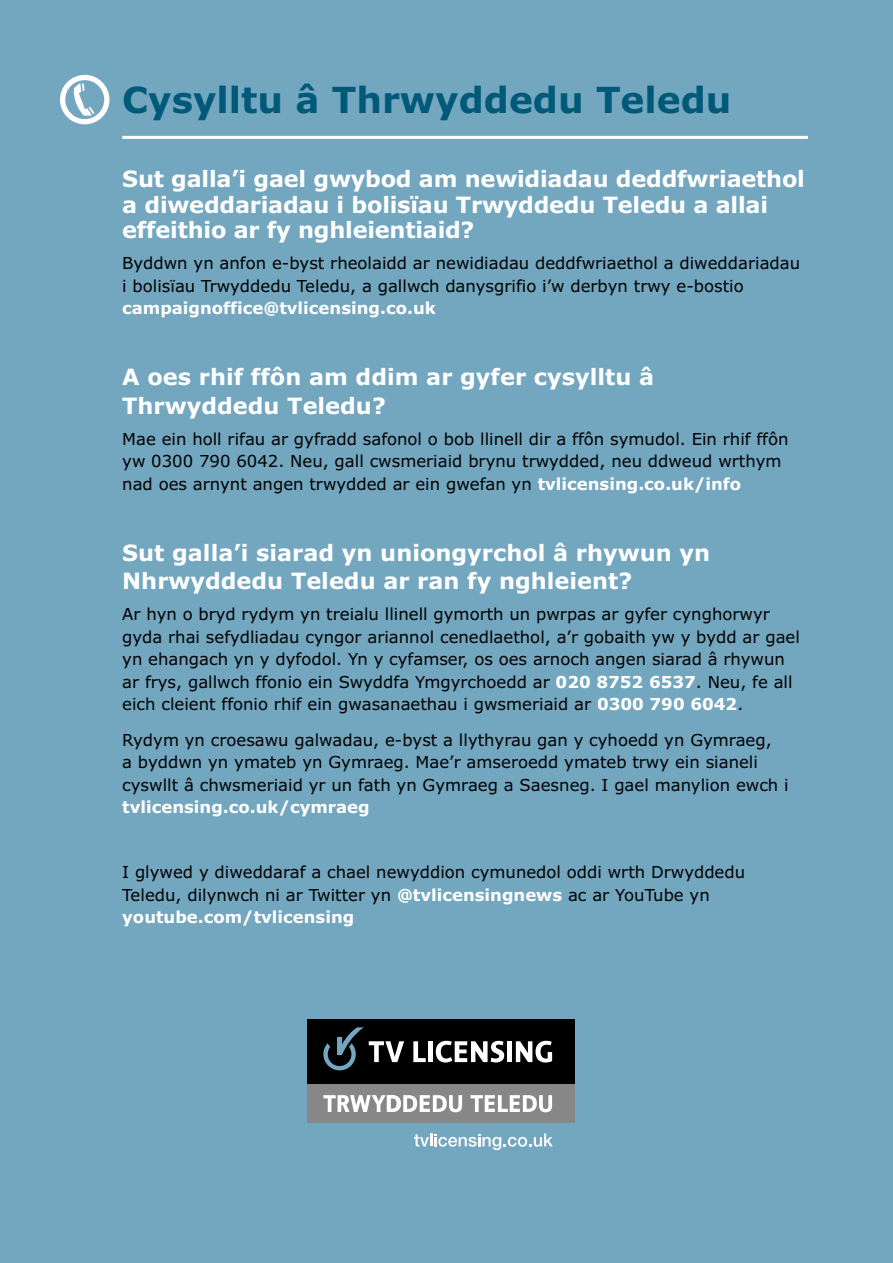
<style>
.page{position:relative;width:893px;height:1263px;background:#73a6bf}
.page>*{position:absolute;margin:0;border:0;box-sizing:border-box;transform-origin:0 0}
.t1{font:700 36px "Verdana";color:#005979}
.t2{font:700 22.5px/25.5px "Verdana";letter-spacing:-.01em;color:#fff}
.t3{font:16.5px/22.5px "Verdana";color:#000}
.t4{font:700 16.5px "Verdana";color:#fff}
.s1{font-weight:700;color:#fff}
</style>
<div class="page">
<svg style="left:60px;top:75px;width:49px;height:49px"></svg>
<hr style="left:122px;top:136px;width:686px;height:3px;background:#fff">
<div style="left:307px;top:1019px;width:267px;height:65px;background:#000"></div>
<svg style="left:323px;top:1027px;width:81px;height:43px"></svg>
<svg style="left:413px;top:1041px;width:13px;height:21px"></svg>
<div style="left:428px;top:1041px;width:5px;height:21px;background:#fff"></div>
<div style="left:507px;top:1041px;width:5px;height:21px;background:#fff"></div>
<svg style="left:436px;top:1041px;width:68px;height:21px"></svg>
<svg style="left:516px;top:1041px;width:36px;height:21px"></svg>
<svg style="left:414px;top:1133px;width:139px;height:17px"></svg>
<div style="left:307px;top:1084px;width:267px;height:39px;background:#878787"></div>
<svg style="left:471px;top:1095px;width:81px;height:17px"></svg>
<svg style="left:323px;top:1095px;width:139px;height:17px"></svg>
<h1 class="t1" style="left:122px;top:76px;width:611px">Cysylltu â Thrwyddedu Teledu</h1>
<h2 class="t2" style="left:122px;top:167px;width:684px">Sut galla’i gael gwybod am newidiadau deddfwriaethol a diweddariadau i bolisïau Trwyddedu Teledu a allai effeithio ar fy nghleientiaid?</h2>
<p class="t3" style="left:122px;top:252px;width:679px">Byddwn yn anfon e-byst rheolaidd ar newidiadau deddfwriaethol a diweddariadau i bolisïau Trwyddedu Teledu, a gallwch danysgrifio i’w derbyn trwy e-bostio</p>
<p class="t4" style="left:122px;top:298px;width:315px">campaignoffice@tvlicensing.co.uk</p>
<h2 class="t2" style="left:122px;top:363px;width:533px;line-height:28.5px">A oes rhif ffôn am ddim ar gyfer cysylltu â<br>Thrwyddedu Teledu?</h2>
<p class="t3" style="left:122px;top:428px;width:668px">Mae ein holl rifau ar gyfradd safonol o bob llinell dir a ffôn symudol. Ein rhif ffôn yw 0300 790 6042. Neu, gall cwsmeriaid brynu trwydded, neu ddweud wrthym nad oes arnynt angen trwydded ar ein gwefan yn <span class="s1">tvlicensing.co.uk/info</span></p>
<h2 class="t2" style="left:122px;top:539px;width:589px;line-height:28.5px">Sut galla’i siarad yn uniongyrchol â rhywun yn<br>Nhrwyddedu Teledu ar ran fy nghleient?</h2>
<p class="t3" style="left:122px;top:603px;width:679px">Ar hyn o bryd rydym yn treialu llinell gymorth un pwrpas ar gyfer cynghorwyr gyda rhai sefydliadau cyngor ariannol cenedlaethol, a’r gobaith yw y bydd ar gael yn ehangach yn y dyfodol. Yn y cyfamser, os oes arnoch angen siarad â rhywun ar frys, gallwch ffonio ein Swyddfa Ymgyrchoedd ar <span class="s1">020 8752 6537</span>. Neu, fe all eich cleient ffonio rhif ein gwasanaethau i gwsmeriaid ar <span class="s1">0300 790 6042</span>.</p>
<p class="t3" style="left:122px;top:729px;width:668px">Rydym yn croesawu galwadau, e-byst a llythyrau gan y cyhoedd yn Gymraeg,<br>a byddwn yn ymateb yn Gymraeg. Mae’r amseroedd ymateb trwy ein sianeli cyswllt â chwsmeriaid yr un fath yn Gymraeg a Saesneg. I gael manylion ewch i</p>
<p class="t4" style="left:122px;top:796px;width:249px">tvlicensing.co.uk/cymraeg</p>
<p class="t3" style="left:122px;top:861px;width:624px">I glywed y diweddaraf a chael newyddion cymunedol oddi wrth Drwyddedu<br>Teledu, dilynwch ni ar Twitter yn <span class="s1">@tvlicensingnews</span> ac ar YouTube yn <span class="s1">youtube.com/tvlicensing</span></p>
</div>
